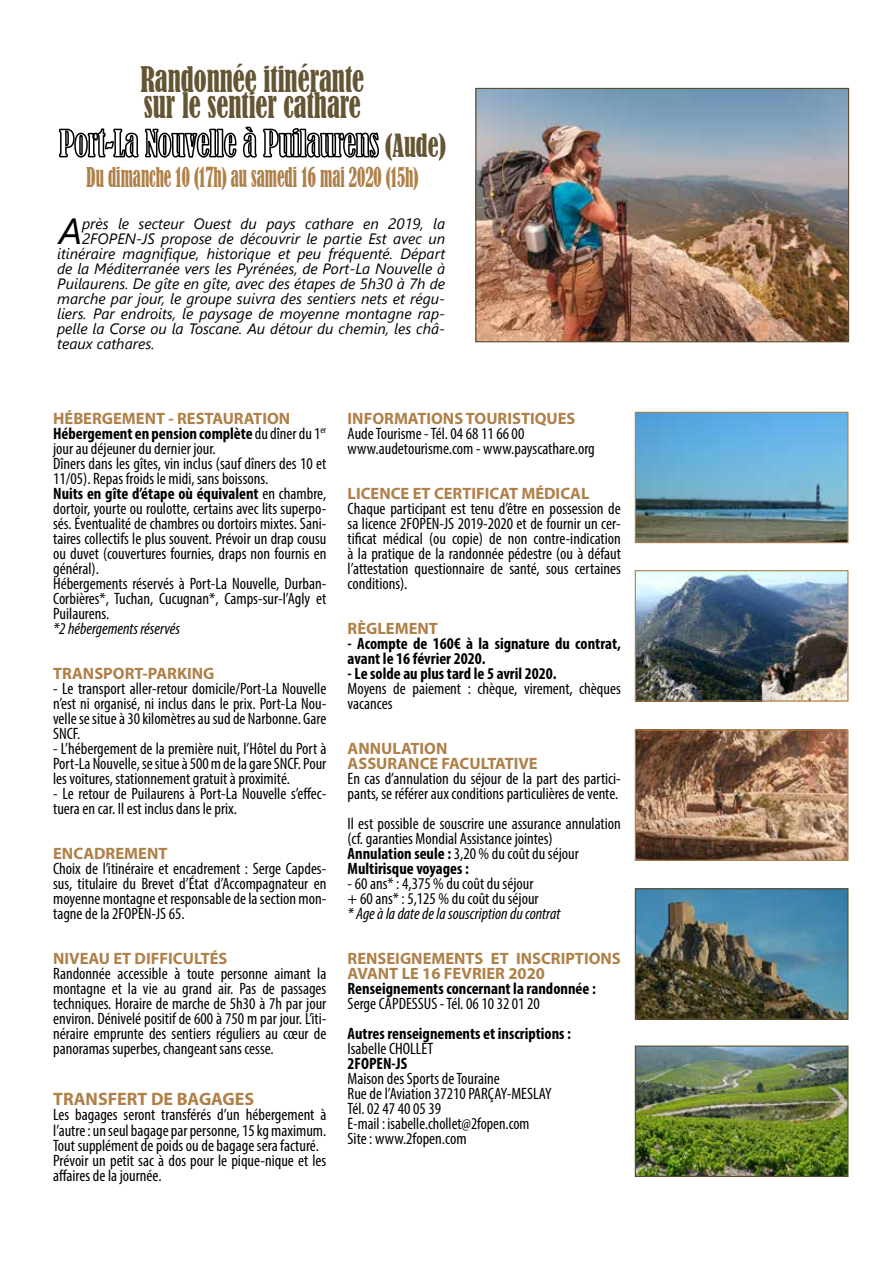
<style>
.page{position:relative;width:893px;height:1263px;background:#fff}
.page>*{position:absolute;margin:0;border:0;box-sizing:border-box;transform-origin:0 0}
.t1{font:italic 36.45px "Segoe UI";color:#000}
.t2{font:condensed 33px/25.5px "Bernard";color:#645533;scale:.81 1}
.t3{font:condensed 30px "Bernard";color:#645533;scale:.81 1}
.t4{font:condensed 25.5px "Bernard";color:#af8048;scale:.66 1}
.t5{font:700 18px "Myriad Pro";color:#af8048}
.t6{font:condensed 16.5px/15px "Myriad Pro";color:#000}
.t7{font:700 16.5px/15px "Myriad Pro";color:#af8048}
.t8{font:700 condensed 16.5px/15px "Myriad Pro";color:#000}
.t9{font:italic condensed 16.5px "Myriad Pro";color:#000}
.t10{font:italic 15px "Segoe UI";color:#000}
.s1{font-weight:700;font-stretch:normal;color:#af8048}
.s2{font-weight:700}
</style>
<div class="page">
<img style="left:477px;top:90px;width:370px;height:250px">
<div style="left:475px;top:88px;width:374px;height:254px;border:1px solid #5c4c28"></div>
<img style="left:637px;top:414px;width:209px;height:127px">
<div style="left:635px;top:412px;width:213px;height:131px;border:1px solid #af8048"></div>
<img style="left:637px;top:572px;width:209px;height:127px">
<div style="left:635px;top:570px;width:213px;height:131px;border:1px solid #af8048"></div>
<img style="left:637px;top:1047px;width:209px;height:128px">
<div style="left:635px;top:1045px;width:213px;height:132px;border:1px solid #5c4c28"></div>
<img style="left:637px;top:731px;width:209px;height:128px">
<div style="left:635px;top:729px;width:213px;height:132px;border:1px solid #af8048"></div>
<img style="left:637px;top:890px;width:209px;height:128px">
<div style="left:635px;top:888px;width:213px;height:132px;border:1px solid #5c4c28"></div>
<svg style="left:58px;top:126px;width:321px;height:32px"></svg>
<h2 class="t2" style="left:141px;top:67px;width:278px">Randonnée itinérante sur le sentier cathare</h2>
<h3 class="t3" style="left:385px;top:128px;width:76px">(Aude)</h3>
<h3 class="t4" style="left:87px;top:162px;width:504px">Du dimanche 10 (17h) au samedi 16 mai 2020 (15h)</h3>
<h1 class="t1" style="left:59px;top:197px;width:25px">A</h1>
<p class="t10" style="left:82px;top:209px;width:365px">près le secteur Ouest du pays cathare en 2019, la</p>
<p class="t10" style="left:82px;top:224px;width:365px">2FOPEN-JS propose de découvrir le partie Est avec un</p>
<p class="t10" style="left:57px;top:239px;width:389px">itinéraire magnifique, historique et peu fréquenté. Départ</p>
<p class="t10" style="left:57px;top:254px;width:389px">de la Méditerranée vers les Pyrénées, de Port-La Nouvelle à</p>
<p class="t10" style="left:57px;top:269px;width:389px">Puilaurens. De gîte en gîte, avec des étapes de 5h30 à 7h de</p>
<p class="t10" style="left:57px;top:284px;width:389px">marche par jour, le groupe suivra des sentiers nets et régu-</p>
<p class="t10" style="left:57px;top:299px;width:389px">liers. Par endroits, le paysage de moyenne montagne rap-</p>
<p class="t10" style="left:57px;top:314px;width:389px">pelle la Corse ou la Toscane. Au détour du chemin, les châ-</p>
<p class="t10" style="left:57px;top:329px;width:99px">teaux cathares.</p>
<p class="t6" style="left:53px;top:411px;width:275px"><span class="s1">HÉBERGEMENT - RESTAURATION </span><span class="s2">Hébergement en pension complète</span> du dîner du 1<sup>er </sup>jour au déjeuner du dernier jour.<br>Dîners dans les gîtes, vin inclus (sauf dîners des 10 et 11/05). Repas froids le midi, sans boissons.<br><span class="s2">Nuits en gîte d’étape où équivalent</span> en chambre, dortoir, yourte ou roulotte, certains avec lits superpo&shy;sés. Éventualité de chambres ou dortoirs mixtes. Sani&shy;taires collectifs le plus souvent. Prévoir un drap cousu ou duvet (couvertures fournies, draps non fournis en général).<br>Hébergements réservés à Port-La Nouvelle, Durban-Corbières*, Tuchan, Cucugnan*, Camps-sur-l’Agly et Puilaurens.</p>
<p class="t9" style="left:53px;top:618px;width:128px">*2 hébergements réservés</p>
<p class="t7" style="left:53px;top:665px;width:163px">TRANSPORT-PARKING</p>
<p class="t6" style="left:53px;top:681px;width:275px;text-align:justify">- Le transport aller-retour domicile/Port-La Nouvelle n’est ni organisé, ni inclus dans le prix. Port-La Nou&shy;velle se situe à 30 kilomètres au sud de Narbonne. Gare SNCF.</p>
<p class="t6" style="left:53px;top:741px;width:275px;text-align:justify">- L’hébergement de la première nuit, l’Hôtel du Port à Port-La Nouvelle, se situe à 500 m de la gare SNCF. Pour les voitures, stationnement gratuit à proximité.</p>
<p class="t6" style="left:53px;top:786px;width:275px">- Le retour de Puilaurens à Port-La Nouvelle s’effec&shy;tuera en car. Il est inclus dans le prix.</p>
<p class="t7" style="left:53px;top:845px;width:116px">ENCADREMENT</p>
<p class="t6" style="left:53px;top:861px;width:275px;text-align:justify">Choix de l’itinéraire et encadrement : Serge Capdes&shy;sus, titulaire du Brevet d’État d’Accompagnateur en moyenne montagne et responsable de la section mon&shy;tagne de la 2FOPEN-JS 65.</p>
<p class="t7" style="left:53px;top:950px;width:176px">NIVEAU ET DIFFICULTÉS</p>
<p class="t6" style="left:53px;top:966px;width:275px;text-align:justify">Randonnée accessible à toute personne aimant la montagne et la vie au grand air. Pas de passages techniques. Horaire de marche de 5h30 à 7h par jour environ. Dénivelé positif de 600 à 750 m par jour. L’iti&shy;néraire emprunte des sentiers réguliers au cœur de panoramas superbes, changeant sans cesse.</p>
<p class="t5" style="left:53px;top:1088px;width:203px">TRANSFERT DE BAGAGES</p>
<p class="t6" style="left:53px;top:1107px;width:275px">Les bagages seront transférés d’un hébergement à l’autre : un seul bagage par personne, 15 kg maximum.<br>Tout supplément de poids ou de bagage sera facturé.<br>Prévoir un petit sac à dos pour le pique-nique et les affaires de la journée.</p>
<p class="t7" style="left:348px;top:410px;width:229px">INFORMATIONS TOURISTIQUES</p>
<p class="t6" style="left:348px;top:426px;width:249px">Aude Tourisme - Tél. 04 68 11 66 00 www.audetourisme.com - www.payscathare.org</p>
<p class="t7" style="left:348px;top:485px;width:243px">LICENCE ET CERTIFICAT MÉDICAL</p>
<p class="t6" style="left:348px;top:501px;width:275px;text-align:justify">Chaque participant est tenu d’être en possession de sa licence 2FOPEN-JS 2019-2020 et de fournir un cer&shy;tificat médical (ou copie) de non contre-indication à la pratique de la randonnée pédestre (ou à défaut l’attestation questionnaire de santé, sous certaines conditions).</p>
<p class="t7" style="left:348px;top:620px;width:92px">RÈGLEMENT</p>
<p class="t8" style="left:348px;top:635px;width:275px">- Acompte de 160€ à la signature du contrat, avant le 16 février 2020.</p>
<p class="t8" style="left:348px;top:665px;width:211px">- Le solde au plus tard le 5 avril 2020.</p>
<p class="t6" style="left:348px;top:681px;width:275px">Moyens de paiement : chèque, virement, chèques vacances</p>
<p class="t7" style="left:348px;top:740px;width:192px">ANNULATION<br>ASSURANCE FACULTATIVE</p>
<p class="t6" style="left:348px;top:771px;width:275px">En cas d’annulation du séjour de la part des partici&shy;pants, se référer aux conditions particulières de vente.</p>
<p class="t6" style="left:348px;top:816px;width:275px">Il est possible de souscrire une assurance annulation (cf. garanties Mondial Assistance jointes)<br><span class="s2">Annulation seule :</span> 3,20 % du coût du séjour <span class="s2">Multirisque voyages :</span></p>
<p class="t6" style="left:348px;top:876px;width:193px">- 60 ans* : 4,375 % du coût du séjour + 60 ans* : 5,125 % du coût du séjour</p>
<p class="t9" style="left:348px;top:903px;width:214px">* Age à la date de la souscription du contrat</p>
<p class="t7" style="left:348px;top:950px;width:275px">RENSEIGNEMENTS ET INSCRIPTIONS<br>AVANT LE 16 FEVRIER 2020</p>
<p class="t8" style="left:348px;top:980px;width:250px">Renseignements concernant la randonnée :</p>
<p class="t6" style="left:348px;top:996px;width:194px">Serge CAPDESSUS - Tél. 06 10 32 01 20</p>
<p class="t8" style="left:348px;top:1025px;width:225px">Autres renseignements et inscriptions :</p>
<p class="t6" style="left:348px;top:1041px;width:87px">Isabelle CHOLLET</p>
<p class="t8" style="left:348px;top:1055px;width:61px">2FOPEN-JS</p>
<p class="t6" style="left:348px;top:1071px;width:205px">Maison des Sports de Touraine<br>Rue de l’Aviation 37210 PARÇAY-MESLAY<br>Tél. 02 47 40 05 39<br>E-mail : isabelle.chollet@2fopen.com<br>Site : www.2fopen.com</p>
</div>
